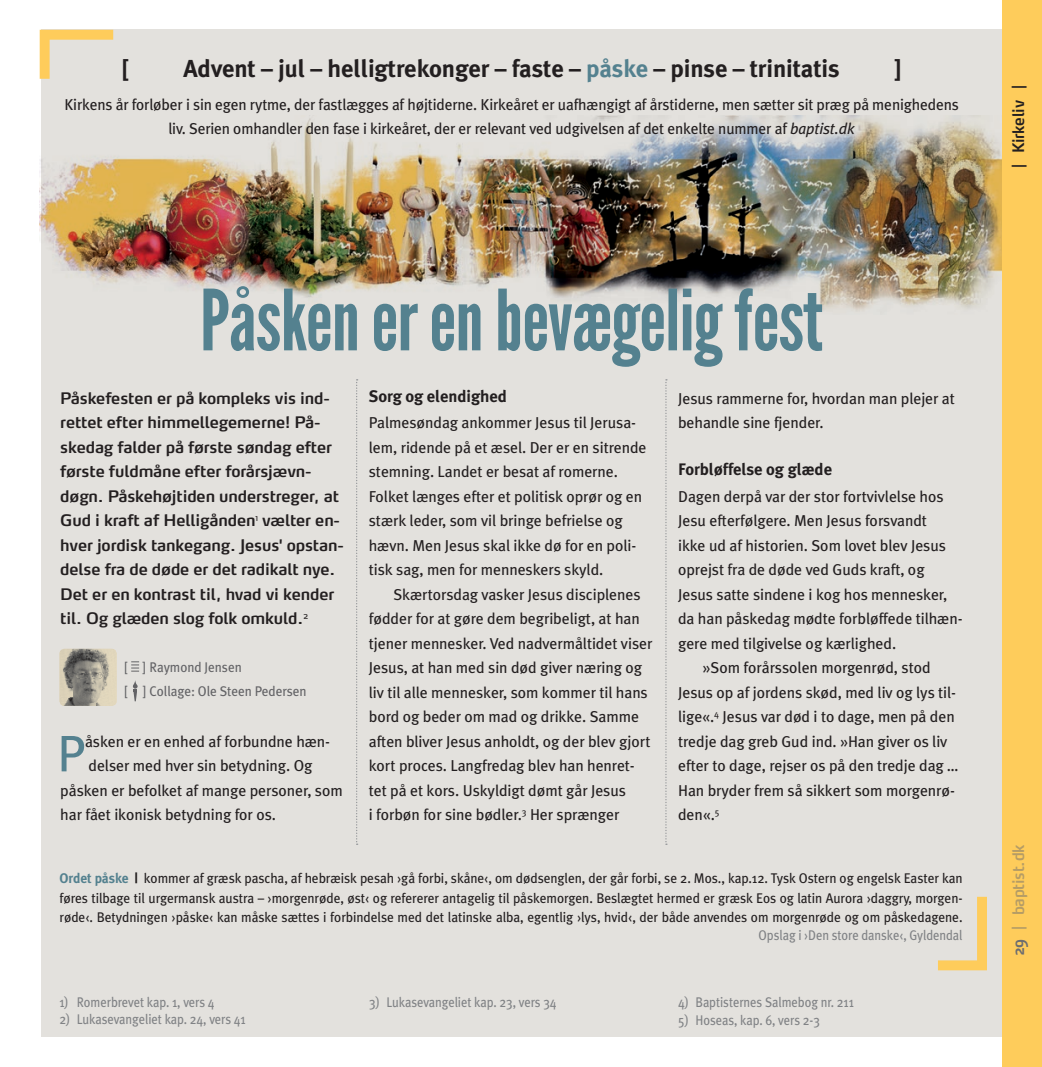
<style>
.page{position:relative;width:1042px;height:1067px;background:#fff}
.page>*{position:absolute;margin:0;border:0;box-sizing:border-box;transform-origin:0 0}
.Rubrik_Leaque_Gothic{font:84px "League Gothic";letter-spacing:-.01em;color:#54818f}
.Brødtxt_9_14{font:51.27px "Meta Plus";color:#54818f}
.Mellemrubrik_9_14{font:700 24.5px "Meta Plus";letter-spacing:-.005em;color:#231f20}
.Mellemrubrik_9_14-2{font:700 16.62px "Meta Plus";letter-spacing:-.005em;color:#231f20}
.Brødtxt_9_14-2{font:15.75px/24.5px "Meta Plus";letter-spacing:-.005em;color:#231f20}
.Manchet{font:600 15.75px/24.5px "Max OT";letter-spacing:-.01em;color:#231f20}
.Manchet-2{font:600 15.75px "Max OT";letter-spacing:-.02em;color:#6c6d70;scale:.93 1}
.Manchet-3{font:600 15.75px "Max OT";letter-spacing:-.01em;color:#231f20;scale:.93 1}
.Brødtxt_9_14-3{font:14px/19.2px "Meta Plus";letter-spacing:-.005em;color:#231f20;text-align:justify;scale:.96 1}
.Fodnote{font:14px "Meta Plus";letter-spacing:-.005em;color:#808285;scale:.9 1}
.Byline{font:14px "Meta Plus";letter-spacing:-.005em;color:#636366;scale:.95 1}
.s1{color:#54818f}
.s2{font-style:italic}
.s3{font-weight:700;color:#54818f}
.s4{font-weight:700}
</style>
<div class="page">
<div style="left:41px;top:30px;width:1001px;height:1007px;background:#e3e1dd"></div>
<svg style="left:938px;top:896px;width:49px;height:74px"></svg>
<img style="left:40px;top:116px;width:962px;height:195px">
<div style="left:1002px;top:0;width:40px;height:1067px;background:#fecc5b"></div>
<svg style="left:356px;top:379px;width:2px;height:466px"></svg>
<svg style="left:665px;top:379px;width:2px;height:466px"></svg>
<svg style="left:131px;top:661px;width:8px;height:10px"></svg>
<svg style="left:133px;top:680px;width:5px;height:8px"></svg>
<svg style="left:133px;top:689px;width:4px;height:12px"></svg>
<img style="left:60px;top:649px;width:57px;height:57px">
<svg style="left:40px;top:30px;width:73px;height:49px"></svg>
<p class="Mellemrubrik_9_14" style="left:123px;top:54px;width:8px">[</p>
<p class="Mellemrubrik_9_14" style="left:183px;top:54px;width:657px">Advent – jul – helligtrekonger – faste – <span class="s1">påske</span> – pinse – trinitatis</p>
<p class="Mellemrubrik_9_14" style="left:893px;top:54px;width:9px">]</p>
<p class="Brødtxt_9_14-2" style="left:64px;top:92px;width:896px;text-align:center">Kirkens år forløber i sin egen rytme, der fastlægges af højtiderne. Kirkeåret er uafhængigt af årstiderne, men sætter sit præg på menighedens liv. Serien omhandler den fase i kirkeåret, der er relevant ved udgivelsen af det enkelte nummer af <span class="s2">baptist.dk</span></p>
<p class="Rubrik_Leaque_Gothic" style="left:200px;top:272px;width:625px">Påsken er en bevægelig fest</p>
<p class="Manchet" style="left:60px;top:385px;width:285px">Påskefesten er på kompleks vis ind&shy;rettet efter himmellegemerne! På&shy;skedag falder på første søndag efter første fuldmåne efter forårsjævn&shy;døgn. Påskehøjtiden understreger, at Gud i kraft af Helligånden<sup>1</sup> vælter en&shy;hver jordisk tankegang. Jesus' opstan&shy;delse fra de døde er det radikalt nye.<br>Det er en kontrast til, hvad vi kender til. Og glæden slog folk omkuld.<sup>2</sup></p>
<p class="Byline" style="left:125px;top:658px;width:125px">[ ] Raymond Jensen</p>
<p class="Byline" style="left:125px;top:683px;width:193px">[ ] Collage: Ole Steen Pedersen</p>
<p class="Brødtxt_9_14" style="left:57px;top:724px;width:30px">P</p>
<p class="Brødtxt_9_14-2" style="left:85px;top:729px;width:247px">åsken er en enhed af forbundne hæn-</p>
<p class="Brødtxt_9_14-2" style="left:89px;top:753px;width:225px">delser med hver sin betydning. Og</p>
<p class="Brødtxt_9_14-2" style="left:60px;top:778px;width:284px">påsken er befolket af mange personer, som</p>
<p class="Brødtxt_9_14-2" style="left:60px;top:802px;width:217px">har fået ikonisk betydning for os.</p>
<p class="Mellemrubrik_9_14-2" style="left:369px;top:386px;width:140px">Sorg og elendighed</p>
<p class="Brødtxt_9_14-2" style="left:369px;top:410px;width:279px">Palmesøndag ankommer Jesus til Jerusa&shy;lem, ridende på et æsel. Der er en sitrende stemning. Landet er besat af romerne.<br>Folket længes efter et politisk oprør og en stærk leder, som vil bringe befrielse og hævn. Men Jesus skal ikke dø for en poli&shy;tisk sag, men for menneskers skyld.</p>
<p class="Brødtxt_9_14-2" style="left:369px;top:582px;width:285px;text-indent:25px">Skærtorsdag vasker Jesus disciplenes fødder for at gøre dem begribeligt, at han tjener mennesker. Ved nadvermåltidet viser Jesus, at han med sin død giver næring og liv til alle mennesker, som kommer til hans bord og beder om mad og drikke. Samme aften bliver Jesus anholdt, og der blev gjort kort proces. Langfredag blev han henret&shy;tet på et kors. Uskyldigt dømt går Jesus<br>i forbøn for sine bødler.<sup>3</sup> Her sprænger</p>
<p class="Brødtxt_9_14-2" style="left:678px;top:386px;width:278px">Jesus rammerne for, hvordan man plejer at behandle sine fjender.</p>
<p class="Mellemrubrik_9_14-2" style="left:678px;top:460px;width:156px">Forbløffelse og glæde</p>
<p class="Brødtxt_9_14-2" style="left:678px;top:484px;width:286px">Dagen derpå var der stor fortvivlelse hos Jesu efterfølgere. Men Jesus forsvandt<br>ikke ud af historien. Som lovet blev Jesus oprejst fra de døde ved Guds kraft, og Jesus satte sindene i kog hos mennesker, da han påskedag mødte forbløffede tilhæn&shy;gere med tilgivelse og kærlighed.</p>
<p class="Brødtxt_9_14-2" style="left:678px;top:655px;width:282px;text-indent:25px">»Som forårssolen morgenrød, stod Jesus op af jordens skød, med liv og lys til&shy;lige«.<sup>4</sup> Jesus var død i to dage, men på den tredje dag greb Gud ind. »Han giver os liv efter to dage, rejser os på den tredje dag … Han bryder frem så sikkert som morgenrø&shy;den«.<sup>5</sup></p>
<p class="Brødtxt_9_14-3" style="left:60px;top:868px;width:942px"><span class="s3">Ordet påske</span> <span class="s4">|</span> kommer af græsk pascha, af hebræisk pesah ›gå forbi, skåne‹, om dødsenglen, der går forbi, se 2. Mos., kap.12. Tysk Ostern og engelsk Easter kan føres tilbage til urgermansk austra – ›morgenrøde, øst‹ og refererer antagelig til påskemorgen. Beslægtet hermed er græsk Eos og latin Aurora ›daggry, morgen&shy;røde‹. Betydningen ›påske‹ kan måske sættes i forbindelse med det latinske alba, egentlig ›lys, hvid‹, der både anvendes om morgenrøde og om påskedagene.</p>
<p class="Fodnote" style="left:758px;top:926px;width:228px">Opslag i ›Den store danske‹, Gyldendal</p>
<p class="Fodnote" style="left:60px;top:993px;width:174px">1) Romerbrevet kap. 1, vers 4</p>
<p class="Fodnote" style="left:60px;top:1011px;width:208px">2) Lukasevangeliet kap. 24, vers 41</p>
<p class="Fodnote" style="left:369px;top:993px;width:210px">3) Lukasevangeliet kap. 23, vers 34</p>
<p class="Fodnote" style="left:678px;top:994px;width:197px">4) Baptisternes Salmebog nr. 211</p>
<p class="Fodnote" style="left:678px;top:1012px;width:159px">5) Hoseas, kap. 6, vers 2-3</p>
<p class="Manchet-3" style="left:1008px;top:168px;width:91px;rotate:-90deg">| Kirkeliv |</p>
<p class="Manchet-2" style="left:1008px;top:930px;width:94px;rotate:-90deg">| baptist.dk</p>
<p class="Manchet-2" style="left:1008px;top:956px;width:20px;rotate:-90deg">29</p>
</div>
